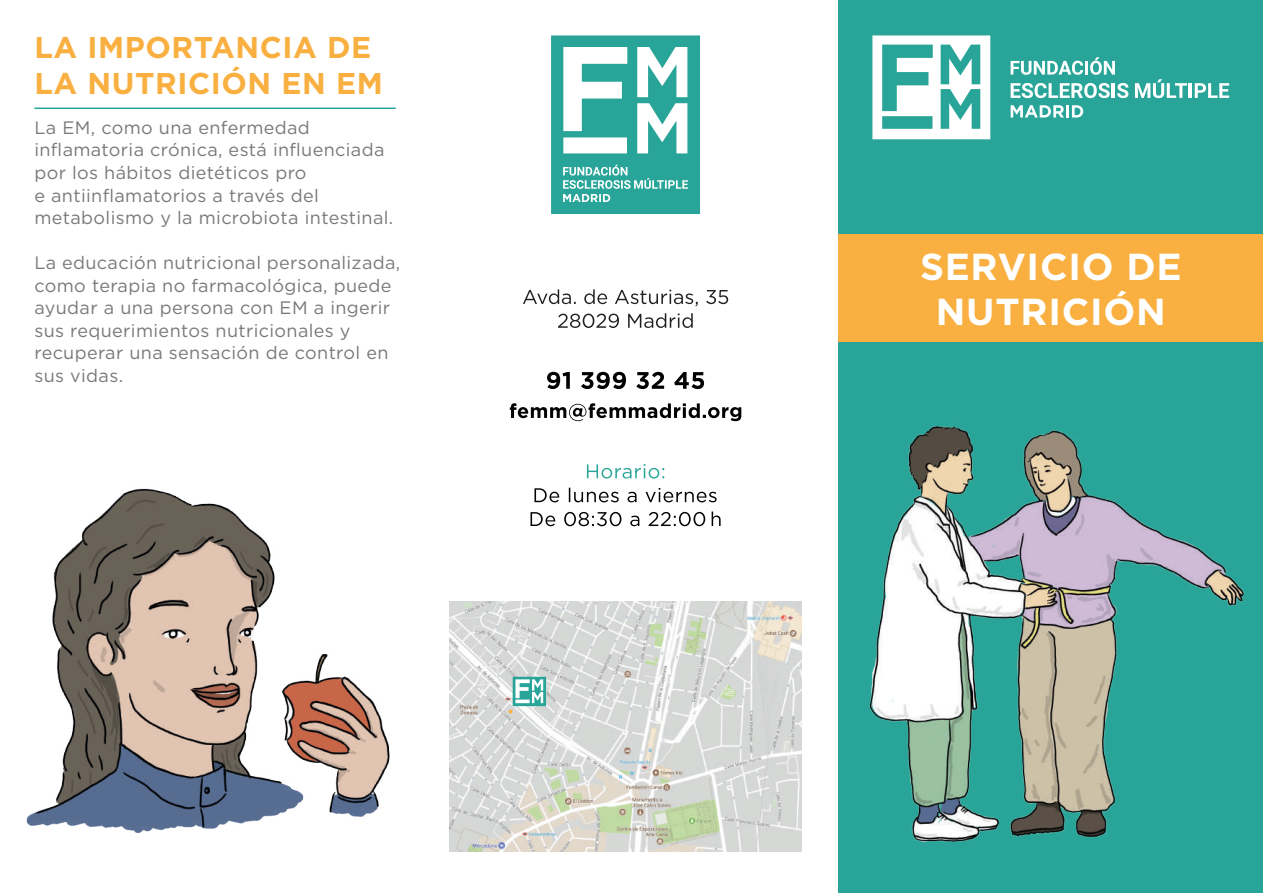
<style>
.page{position:relative;width:1263px;height:893px;background:#fff}
.page>*{position:absolute;margin:0;border:0;box-sizing:border-box;transform-origin:0 0}
.t1{font:700 37.5px/45px "Gotham";letter-spacing:.02em;color:#fff;text-align:center}
.t2{font:700 30px/36px "Gotham";letter-spacing:.02em;color:#f9b041}
.t3{font:18px/22.5px "Gotham";letter-spacing:.02em;color:#77797c}
</style>
<div class="page">
<div style="left:838px;top:0;width:425px;height:892px;background:#28a598"></div>
<hr style="left:34px;top:107px;width:362px;height:2px;background:#28a598">
<div style="left:838px;top:233px;width:425px;height:108px;background:#f9b041"></div>
<img style="left:738px;top:341px;width:525px;height:511px">
<img style="left:26px;top:488px;width:364px;height:345px">
<svg style="left:534px;top:487px;width:183px;height:15px"></svg>
<svg style="left:587px;top:464px;width:77px;height:14px"></svg>
<svg style="left:510px;top:403px;width:231px;height:18px"></svg>
<svg style="left:547px;top:371px;width:157px;height:18px"></svg>
<svg style="left:558px;top:313px;width:135px;height:15px"></svg>
<svg style="left:523px;top:289px;width:205px;height:17px"></svg>
<svg style="left:530px;top:511px;width:190px;height:15px"></svg>
<img style="left:449px;top:601px;width:353px;height:250px">
<svg style="left:509px;top:676px;width:37px;height:37px"></svg>
<svg style="left:551px;top:35px;width:149px;height:179px"></svg>
<svg style="left:872px;top:35px;width:118px;height:104px"></svg>
<svg style="left:1010px;top:61px;width:73px;height:14px"></svg>
<hr style="left:1085px;top:61px;width:3px;height:14px;background:#fff">
<svg style="left:1090px;top:57px;width:25px;height:18px"></svg>
<svg style="left:1010px;top:83px;width:100px;height:15px"></svg>
<hr style="left:1112px;top:83px;width:3px;height:15px;background:#fff">
<svg style="left:1117px;top:83px;width:11px;height:15px"></svg>
<svg style="left:1135px;top:79px;width:52px;height:19px"></svg>
<hr style="left:1189px;top:83px;width:3px;height:15px;background:#fff">
<svg style="left:1195px;top:83px;width:34px;height:15px"></svg>
<svg style="left:1010px;top:105px;width:73px;height:12px"></svg>
<h2 class="t2" style="left:34px;top:29px;width:350px">LA IMPORTANCIA DE<br>LA NUTRICIÓN EN EM</h2>
<p class="t3" style="left:34px;top:116px;width:360px">La EM, como una enfermedad inflamatoria crónica, está influenciada por los hábitos dietéticos pro<br>e antiinflamatorios a través del metabolismo y la microbiota intestinal.</p>
<p class="t3" style="left:34px;top:251px;width:367px">La educación nutricional personalizada, como terapia no farmacológica, puede ayudar a una persona con EM a ingerir sus requerimientos nutricionales y recuperar una sensación de control en sus vidas.</p>
<h1 class="t1" style="left:920px;top:244px;width:263px">SERVICIO DE<br>NUTRICIÓN</h1>
</div>
